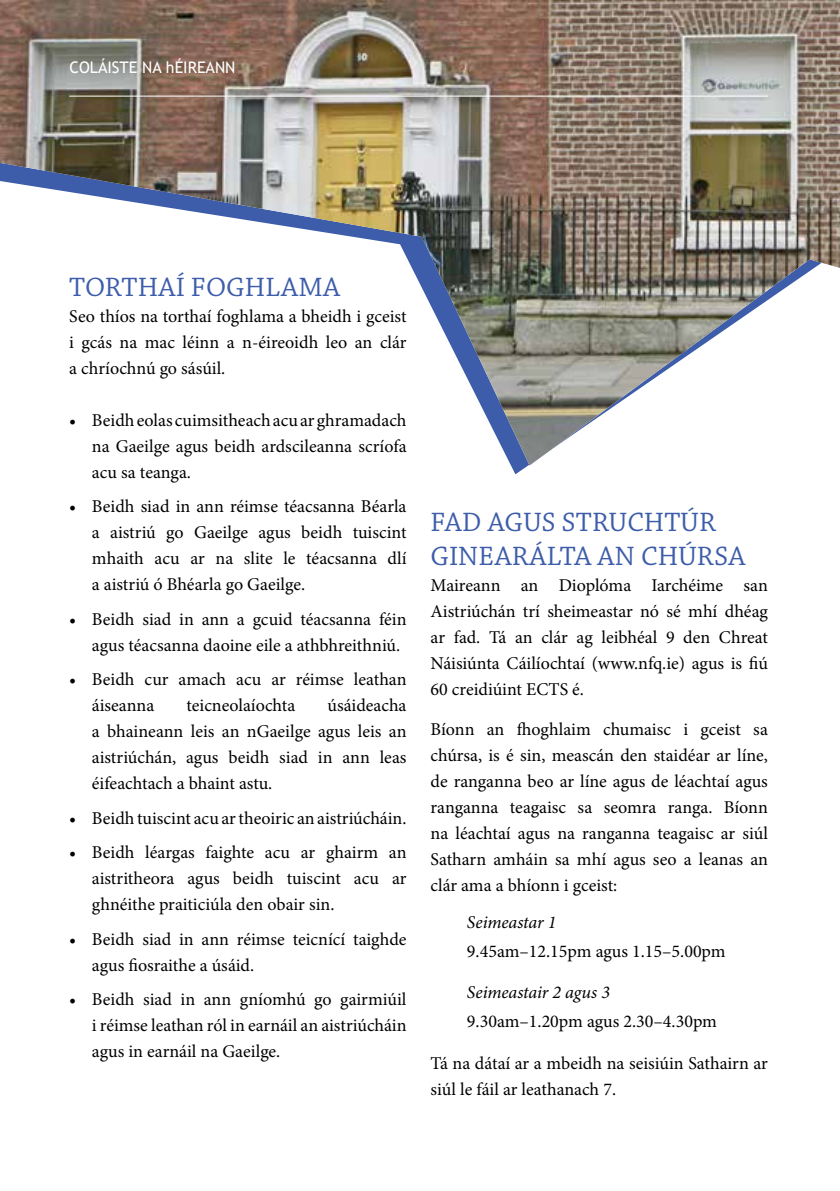
<style>
.page{position:relative;width:840px;height:1191px;background:#fff}
.page>*{position:absolute;margin:0;border:0;box-sizing:border-box;transform-origin:0 0}
.t1{font:28px/33.6px "Chaparral Pro";color:#3d5dab}
.t2{font:18px/26px "Minion Pro";color:#000;text-align:justify}
.t3{font:italic 18px "Minion Pro";letter-spacing:-.005em;color:#000}
.t4{font:16px "Trebuchet MS";color:#fff}
</style>
<div class="page">
<img style="left:0;top:0;width:839px;height:465px">
<hr style="left:69px;top:96px;width:698px;height:1px;background:#fff">
<p class="t4" style="left:69px;top:58px;width:167px">COLÁISTE NA hÉIREANN</p>
<h1 class="t1" style="left:69px;top:271px;width:272px">TORTHAÍ FOGHLAMA</h1>
<p class="t2" style="left:69px;top:303px;width:338px">Seo thíos na torthaí foghlama a bheidh i gceist i gcás na mac léinn a n-éireoidh leo an clár a chríochnú go sásúil.</p>
<p class="t2" style="left:92px;top:407px;width:316px;text-indent:-23px">• Beidh eolas cuimsitheach acu ar ghramadach na Gaeilge agus beidh ardscileanna scríofa acu sa teanga.</p>
<p class="t2" style="left:92px;top:493px;width:316px;text-indent:-23px">• Beidh siad in ann réimse téacsanna Béarla a aistriú go Gaeilge agus beidh tuiscint mhaith acu ar na slite le téacsanna dlí a aistriú ó Bhéarla go Gaeilge.</p>
<p class="t2" style="left:92px;top:606px;width:316px;text-indent:-23px">• Beidh siad in ann a gcuid téacsanna féin agus téacsanna daoine eile a athbhreithniú.</p>
<p class="t2" style="left:92px;top:666px;width:316px;text-indent:-23px">• Beidh cur amach acu ar réimse leathan áiseanna</p>
<p class="t2" style="left:92px;top:692px;width:316px;text-indent:235px">úsáideacha a bhaineann leis an nGaeilge agus leis an aistriúchán, agus beidh siad in ann leas éifeachtach a bhaint astu.</p>
<p class="t2" style="left:69px;top:805px;width:338px">• Beidh tuiscint acu ar theoiric an aistriúcháin.</p>
<p class="t2" style="left:92px;top:839px;width:316px;text-indent:-23px">• Beidh léargas faighte acu ar ghairm an aistritheora agus beidh tuiscint acu ar ghnéithe praiticiúla den obair sin.</p>
<p class="t2" style="left:92px;top:926px;width:316px;text-indent:-23px">• Beidh siad in ann réimse teicnící taighde agus fiosraithe a úsáid.</p>
<p class="t2" style="left:92px;top:986px;width:316px;text-indent:-23px">• Beidh siad in ann gníomhú go gairmiúil i réimse leathan ról in earnáil an aistriúcháin agus in earnáil na Gaeilge.</p>
<p class="t2" style="left:186px;top:692px;width:110px">teicneolaíochta</p>
<h1 class="t1" style="left:430px;top:506px;width:316px">FAD AGUS STRUCHTÚR<br>GINEARÁLTA AN CHÚRSA</h1>
<p class="t2" style="left:430px;top:572px;width:338px">Maireann an Dioplóma Iarchéime san Aistriúchán trí sheimeastar nó sé mhí dhéag ar fad. Tá an clár ag leibhéal 9 den Chreat Náisiúnta Cáilíochtaí (www.nfq.ie) agus is fiú 60 creidiúint ECTS é.</p>
<p class="t2" style="left:430px;top:716px;width:338px">Bíonn an fhoghlaim chumaisc i gceist sa chúrsa, is é sin, meascán den staidéar ar líne, de ranganna beo ar líne agus de léachtaí agus ranganna teagaisc sa seomra ranga. Bíonn na léachtaí agus na ranganna teagaisc ar siúl Satharn amháin sa mhí agus seo a leanas an clár ama a bhíonn i gceist:</p>
<p class="t3" style="left:466px;top:910px;width:91px">Seimeastar 1</p>
<p class="t2" style="left:466px;top:938px;width:260px">9.45am–12.15pm agus 1.15–5.00pm</p>
<p class="t3" style="left:466px;top:979px;width:144px">Seimeastair 2 agus 3</p>
<p class="t2" style="left:466px;top:1008px;width:251px">9.30am–1.20pm agus 2.30–4.30pm</p>
<p class="t2" style="left:430px;top:1050px;width:338px">Tá na dátaí ar a mbeidh na seisiúin Sathairn ar siúl le fáil ar leathanach 7.</p>
</div>
